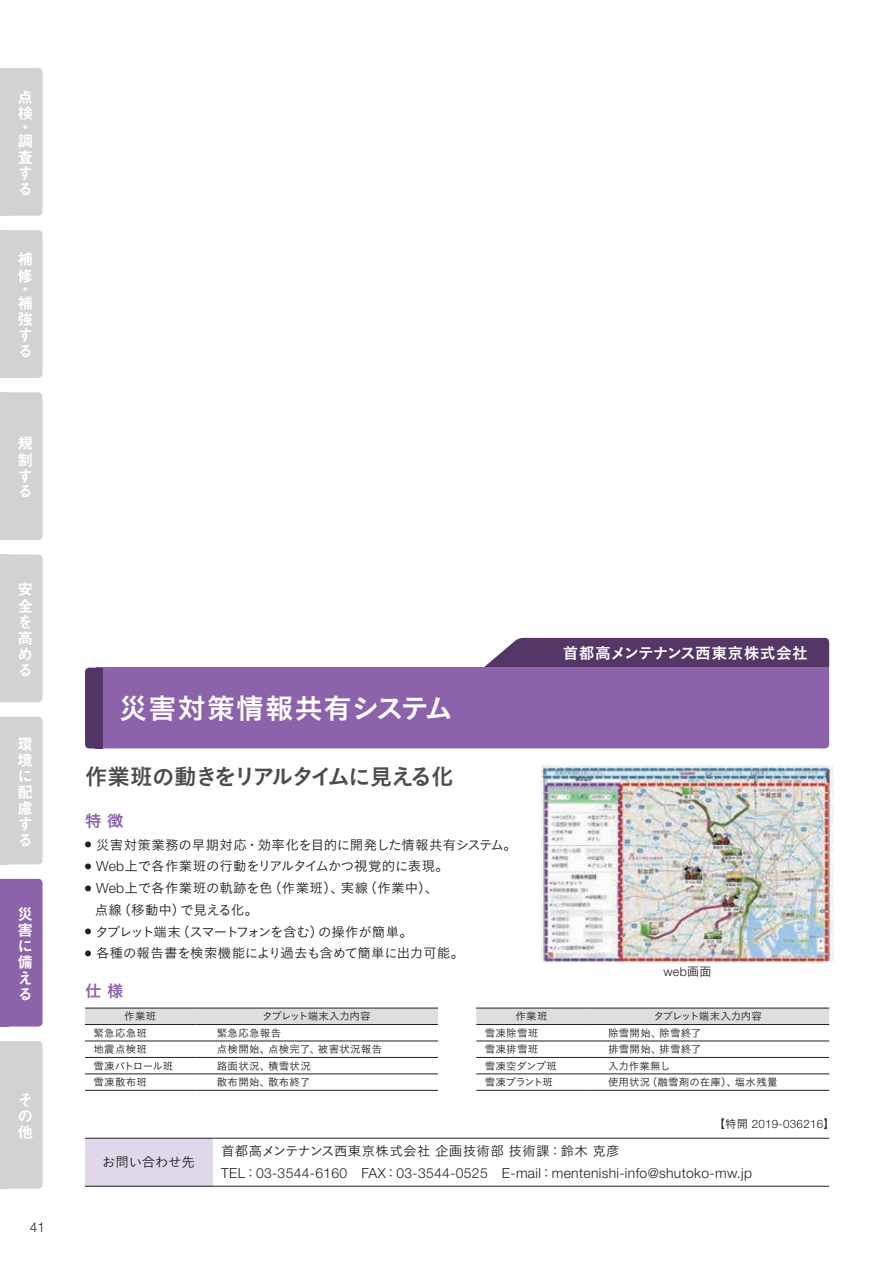
<style>
.page{position:relative;width:893px;height:1263px;background:#fff}
.page>*{position:absolute;margin:0;border:0;box-sizing:border-box;transform-origin:0 0}
.t1{font:28.5px "Koburina Go Std W6";letter-spacing:.025em;color:#fff}
.t2{font:22.5px "Koburina Go Std W6";letter-spacing:-.075em;color:#4b4c4d}
.t3{font:16.5px "Koburina Go Std W6";color:#8c62aa}
.t4{font:15.75px/15.9px "Midashi Go Pro MB31";color:#fff;text-align:justify}
.t5{font:15.75px "Koburina Go Std W6";letter-spacing:.025em;color:#fff}
.t6{font:300 13.95px "Helvetica Neue LT Std";letter-spacing:.025em;color:#231f20}
.t7{font:13.5px/21.8px "Koburina Go Std W3";letter-spacing:-.015em;color:#231f20}
.t8{font:13.5px "Koburina Go Std W3";letter-spacing:.01em;color:#231f20}
.t9{font:13.5px "Koburina Go Std W3";letter-spacing:.025em;color:#231f20}
.t10{font:13.5px "Koburina Go Std W3";letter-spacing:-.095em;color:#231f20}
.t11{font:300 13.5px "Helvetica Neue";color:#231f20}
.t12{font:300 12.3px "Helvetica Neue LT Std";color:#231f20}
.t13{font:300 11.55px "Helvetica Neue LT Std";letter-spacing:.025em;color:#231f20}
.t14{font:10.5px "Koburina Go Std W3";letter-spacing:.025em;color:#231f20}
.t15{font:10.5px "Koburina Go Std W3";letter-spacing:-.05em;color:#231f20}
.t16{font:10.5px "Koburina Go Std W3";letter-spacing:-.04em;color:#231f20}
.t17{font:10.5px "Koburina Go Std W3";letter-spacing:-.005em;color:#231f20}
.t18{font:10.5px "Koburina Go Std W3";letter-spacing:-.065em;color:#231f20}
.s1{font-family:"Helvetica Neue LT Std";font-weight:300;font-size:13.95px}
.s2{font-family:"Koburina Go Std W3";font-weight:400;font-size:12px}
.s3{font-family:"Koburina Go Std W3";font-weight:400;font-size:11.25px}
.s4{font-family:"Koburina Go Std W3";font-weight:400;font-size:13.5px}
</style>
<div class="page">
<svg style="left:478px;top:638px;width:351px;height:30px;background:#604473"></svg>
<div style="left:96px;top:668px;width:733px;height:80px;background:#8c62aa;border-radius:4px"></div>
<div style="left:85px;top:668px;width:17px;height:80px;background:#523566;border-radius:4px"></div>
<div style="left:85px;top:1138px;width:128px;height:48px;background:#e0d7ea"></div>
<hr style="left:85px;top:1186px;width:128px;height:1px;background:#231f20">
<hr style="left:213px;top:1186px;width:616px;height:1px;background:#231f20">
<hr style="left:85px;top:1138px;width:128px;height:1px;background:#231f20">
<hr style="left:213px;top:1138px;width:616px;height:1px;background:#231f20">
<div style="left:85px;top:1009px;width:353px;height:15px;background:#dddee0"></div>
<hr style="left:85px;top:1008px;width:111px;height:1px;background:#231f20">
<hr style="left:196px;top:1008px;width:242px;height:1px;background:#231f20">
<hr style="left:85px;top:1024px;width:111px;height:1px;background:#231f20">
<hr style="left:196px;top:1024px;width:242px;height:1px;background:#231f20">
<hr style="left:85px;top:1041px;width:111px;height:1px;background:#231f20">
<hr style="left:196px;top:1041px;width:242px;height:1px;background:#231f20">
<hr style="left:85px;top:1057px;width:111px;height:1px;background:#231f20">
<hr style="left:196px;top:1057px;width:242px;height:1px;background:#231f20">
<hr style="left:85px;top:1073px;width:111px;height:1px;background:#231f20">
<hr style="left:196px;top:1073px;width:242px;height:1px;background:#231f20">
<hr style="left:85px;top:1090px;width:111px;height:1px;background:#231f20">
<hr style="left:196px;top:1090px;width:242px;height:1px;background:#231f20">
<div style="left:476px;top:1009px;width:353px;height:15px;background:#dddee0"></div>
<hr style="left:476px;top:1008px;width:111px;height:1px;background:#231f20">
<hr style="left:587px;top:1008px;width:242px;height:1px;background:#231f20">
<hr style="left:476px;top:1024px;width:111px;height:1px;background:#231f20">
<hr style="left:587px;top:1024px;width:242px;height:1px;background:#231f20">
<hr style="left:476px;top:1041px;width:111px;height:1px;background:#231f20">
<hr style="left:587px;top:1041px;width:242px;height:1px;background:#231f20">
<hr style="left:476px;top:1057px;width:111px;height:1px;background:#231f20">
<hr style="left:587px;top:1057px;width:242px;height:1px;background:#231f20">
<hr style="left:476px;top:1073px;width:111px;height:1px;background:#231f20">
<hr style="left:587px;top:1073px;width:242px;height:1px;background:#231f20">
<hr style="left:476px;top:1090px;width:111px;height:1px;background:#231f20">
<hr style="left:587px;top:1090px;width:242px;height:1px;background:#231f20">
<img style="left:542px;top:765px;width:291px;height:197px">
<div style="left:9px;top:68px;width:34px;height:148px;background:#d1d2d4"></div>
<div style="left:0;top:68px;width:9px;height:148px;background:#d1d2d4"></div>
<div style="left:9px;top:230px;width:34px;height:148px;background:#d1d2d4"></div>
<div style="left:0;top:230px;width:9px;height:148px;background:#d1d2d4"></div>
<div style="left:9px;top:392px;width:34px;height:148px;background:#d1d2d4"></div>
<div style="left:0;top:392px;width:9px;height:148px;background:#d1d2d4"></div>
<div style="left:9px;top:554px;width:34px;height:148px;background:#d1d2d4"></div>
<div style="left:0;top:554px;width:9px;height:148px;background:#d1d2d4"></div>
<div style="left:9px;top:717px;width:34px;height:147px;background:#d1d2d4"></div>
<div style="left:0;top:717px;width:9px;height:147px;background:#d1d2d4"></div>
<div style="left:9px;top:879px;width:34px;height:147px;background:#8c62aa"></div>
<div style="left:0;top:879px;width:9px;height:147px;background:#8c62aa"></div>
<div style="left:9px;top:1041px;width:34px;height:148px;background:#d1d2d4"></div>
<div style="left:0;top:1041px;width:9px;height:148px;background:#d1d2d4"></div>
<h3 class="t4" style="left:18px;top:87px;width:17px">点検</h3>
<h3 class="t4" style="left:18px;top:118px;width:16px;line-height:13.8px">・調</h3>
<h3 class="t4" style="left:18px;top:147px;width:16px">査する</h3>
<h3 class="t4" style="left:18px;top:250px;width:16px">補修</h3>
<h3 class="t4" style="left:18px;top:281px;width:16px;line-height:13.8px">・補</h3>
<h3 class="t4" style="left:18px;top:309px;width:17px">強する</h3>
<h3 class="t4" style="left:18px;top:434px;width:17px">規制する</h3>
<h3 class="t4" style="left:18px;top:580px;width:16px">安全を高める</h3>
<h3 class="t4" style="left:18px;top:734px;width:17px">環境に配慮する</h3>
<h3 class="t4" style="left:18px;top:904px;width:16px">災害に備える</h3>
<h3 class="t4" style="left:18px;top:1090px;width:17px;text-align:left">その他</h3>
<p class="t11" style="left:30px;top:1219px;width:17px">41</p>
<h1 class="t1" style="left:119px;top:686px;width:336px">災害対策情報共有システム</h1>
<h2 class="t2" style="left:85px;top:759px;width:370px">作業班の動きをリアルタイムに見える化</h2>
<h3 class="t3" style="left:85px;top:808px;width:40px">特徴</h3>
<p class="t8" style="left:85px;top:834px;width:434px"><sup>●</sup> 災害対策業務の早期対応・効率化を目的に開発した情報共有システム。</p>
<p class="t7" style="left:85px;top:855px;width:366px"><sup>●</sup> <span class="s1">Web</span>上で各作業班の行動をリアルタイムかつ視覚的に表現。</p>
<p class="t7" style="left:95px;top:877px;width:345px;text-indent:-10px"><sup>●</sup> <span class="s1">Web</span>上で各作業班の軌跡を色（作業班）、実線（作業中）、点線（移動中）で見える化。</p>
<p class="t10" style="left:85px;top:921px;width:330px"><sup>●</sup> タブレット端末（スマートフォンを含む）の操作が簡単。</p>
<p class="t7" style="left:85px;top:942px;width:381px"><sup>●</sup> 各種の報告書を検索機能により過去も含めて簡単に出力可能。</p>
<h3 class="t3" style="left:85px;top:978px;width:40px">仕様</h3>
<h3 class="t5" style="left:563px;top:641px;width:247px">首都高メンテナンス西東京株式会社</h3>
<p class="t12" style="left:663px;top:964px;width:49px">web<span class="s2">画面</span></p>
<p class="t14" style="left:124px;top:1008px;width:34px">作業班</p>
<p class="t15" style="left:262px;top:1008px;width:110px">タブレット端末入力内容</p>
<p class="t14" style="left:94px;top:1025px;width:55px">緊急応急班</p>
<p class="t14" style="left:217px;top:1025px;width:66px">緊急応急報告</p>
<p class="t14" style="left:94px;top:1041px;width:55px">地震点検班</p>
<p class="t14" style="left:217px;top:1041px;width:167px">点検開始、点検完了、被害状況報告</p>
<p class="t16" style="left:94px;top:1058px;width:81px">雪凍パトロール班</p>
<p class="t14" style="left:217px;top:1058px;width:95px">路面状況、積雪状況</p>
<p class="t14" style="left:94px;top:1074px;width:55px">雪凍散布班</p>
<p class="t14" style="left:217px;top:1074px;width:95px">散布開始、散布終了</p>
<p class="t14" style="left:515px;top:1008px;width:34px">作業班</p>
<p class="t15" style="left:653px;top:1008px;width:110px">タブレット端末入力内容</p>
<p class="t14" style="left:485px;top:1025px;width:55px">雪凍除雪班</p>
<p class="t14" style="left:608px;top:1025px;width:95px">除雪開始、除雪終了</p>
<p class="t14" style="left:485px;top:1041px;width:55px">雪凍排雪班</p>
<p class="t14" style="left:608px;top:1041px;width:95px">排雪開始、排雪終了</p>
<p class="t17" style="left:485px;top:1058px;width:74px">雪凍空ダンプ班</p>
<p class="t14" style="left:608px;top:1058px;width:64px">入力作業無し</p>
<p class="t18" style="left:485px;top:1074px;width:70px">雪凍プラント班</p>
<p class="t14" style="left:608px;top:1074px;width:171px">使用状況（融雪剤の在庫）、塩水残量</p>
<p class="t13" style="left:714px;top:1117px;width:123px"><span class="s3">【特開</span> 2019-036216<span class="s3">】</span></p>
<p class="t7" style="left:102px;top:1151px;width:94px">お問い合わせ先</p>
<p class="t9" style="left:221px;top:1141px;width:400px">首都高メンテナンス西東京株式会社企画技術部技術課：鈴木克彦</p>
<h3 class="t6" style="left:221px;top:1165px;width:532px">TEL<span class="s4">：</span>03-3544-6160 FAX<span class="s4">：</span>03-3544-0525 E-mail<span class="s4">：</span>mentenishi-info@shutoko-mw.jp</h3>
</div>
